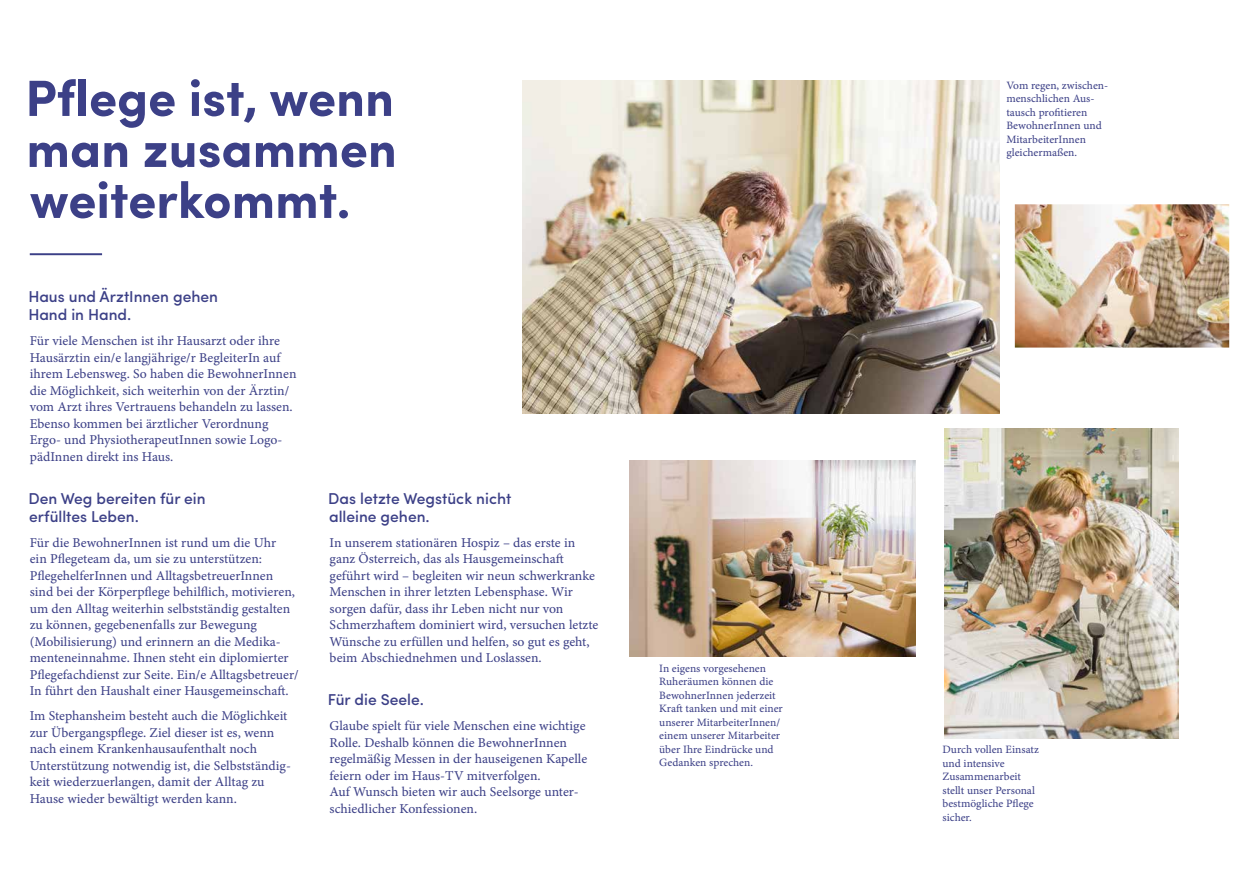
<style>
.page{position:relative;width:1259px;height:893px;background:#fff}
.page>*{position:absolute;margin:0;border:0;box-sizing:border-box;transform-origin:0 0}
.t1{font:700 51px/51px "Sofia Pro";color:#3c4087;text-align:justify}
.t2{font:500 15.75px/18px "Sofia Pro";color:#3c4087}
.t3{font:13.5px/16.5px "Minion Pro Capt";color:#3c4087}
.t4{font:11.25px/13.5px "Minion Pro Capt";color:#3c4087}
</style>
<div class="page">
<img style="left:944px;top:428px;width:234px;height:311px">
<img style="left:629px;top:460px;width:286px;height:197px">
<img style="left:1015px;top:204px;width:214px;height:144px">
<img style="left:522px;top:81px;width:478px;height:333px">
<hr style="left:30px;top:253px;width:72px;height:2px;background:#3c4087">
<h1 class="t1" style="left:25px;top:69px;width:373px">Pflege ist, wenn man zusammen weiterkommt.</h1>
<p class="t4" style="left:1006px;top:79px;width:102px">Vom regen, zwischen&shy;menschlichen Aus&shy;tausch profitieren<br>BewohnerInnen und<br>MitarbeiterInnen gleichermaßen.</p>
<p class="t2" style="left:28px;top:287px;width:191px">Haus und ÄrztInnen gehen<br>Hand in Hand.</p>
<p class="t3" style="left:30px;top:333px;width:268px">Für viele Menschen ist ihr Hausarzt oder ihre Hausärztin ein/e langjährige/r BegleiterIn auf ihrem Lebensweg. So haben die BewohnerInnen die Möglichkeit, sich weiterhin von der Ärztin/ vom Arzt ihres Vertrauens behandeln zu lassen.<br>Ebenso kommen bei ärztlicher Verordnung Ergo- und PhysiotherapeutInnen sowie Logo&shy;pädInnen direkt ins Haus.</p>
<p class="t2" style="left:28px;top:488px;width:179px">Den Weg bereiten für ein erfülltes Leben.</p>
<p class="t3" style="left:30px;top:534px;width:270px">Für die BewohnerInnen ist rund um die Uhr<br>ein Pflegeteam da, um sie zu unterstützen:<br>PflegehelferInnen und AlltagsbetreuerInnen sind bei der Körperpflege behilflich, motivieren, um den Alltag weiterhin selbstständig gestalten zu können, gegebenenfalls zur Bewegung (Mobilisierung) und erinnern an die Medika&shy;menteneinnahme. Ihnen steht ein diplomierter Pflegefachdienst zur Seite. Ein/e Alltagsbetreuer/ In führt den Haushalt einer Hausgemeinschaft.</p>
<p class="t3" style="left:30px;top:708px;width:261px">Im Stephansheim besteht auch die Möglichkeit zur Übergangspflege. Ziel dieser ist es, wenn nach einem Krankenhausaufenthalt noch Unterstützung notwendig ist, die Selbstständig&shy;keit wiederzuerlangen, damit der Alltag zu Hause wieder bewältigt werden kann.</p>
<p class="t2" style="left:328px;top:488px;width:185px">Das letzte Wegstück nicht alleine gehen.</p>
<p class="t3" style="left:330px;top:534px;width:270px">In unserem stationären Hospiz – das erste in ganz Österreich, das als Hausgemeinschaft geführt wird – begleiten wir neun schwerkranke Menschen in ihrer letzten Lebensphase. Wir sorgen dafür, dass ihr Leben nicht nur von Schmerzhaftem dominiert wird, versuchen letzte Wünsche zu erfüllen und helfen, so gut es geht, beim Abschiednehmen und Loslassen.</p>
<p class="t2" style="left:328px;top:690px;width:98px">Für die Seele.</p>
<p class="t3" style="left:330px;top:718px;width:259px">Glaube spielt für viele Menschen eine wichtige Rolle. Deshalb können die BewohnerInnen regelmäßig Messen in der hauseigenen Kapelle feiern oder im Haus-TV mitverfolgen.<br>Auf Wunsch bieten wir auch Seelsorge unter&shy;schiedlicher Konfessionen.</p>
<p class="t4" style="left:659px;top:661px;width:125px">In eigens vorgesehenen<br>Ruheräumen können die<br>BewohnerInnen jederzeit<br>Kraft tanken und mit einer unserer MitarbeiterInnen/ einem unserer Mitarbeiter über Ihre Eindrücke und<br>Gedanken sprechen.</p>
<p class="t4" style="left:942px;top:743px;width:98px">Durch vollen Einsatz und intensive<br>Zusammenarbeit stellt unser Personal bestmögliche Pflege sicher.</p>
</div>
